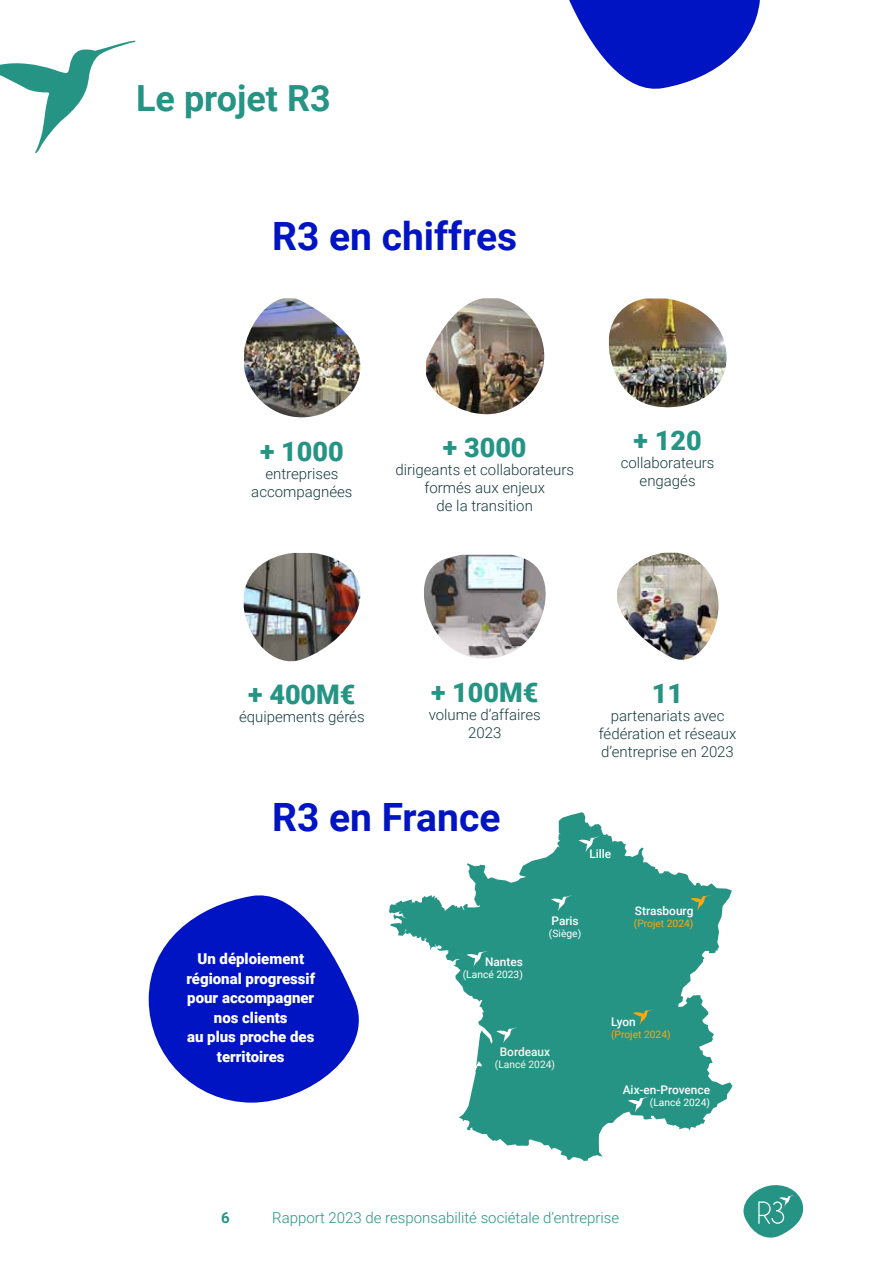
<style>
.page{position:relative;width:893px;height:1263px;background:#fff}
.page>*{position:absolute;margin:0;border:0;box-sizing:border-box;transform-origin:0 0}
.t1{font:700 39px "Roboto";color:#0014c4}
.t2{font:700 36px "Roboto";color:#269485}
.t3{font:900 27px "Roboto";color:#269485}
.t4{font:300 15px/18px "Roboto";color:#183c3e;text-align:center}
.t5{font:900 15px/19.5px "Roboto";color:#fff;text-align:center}
.t6{font:300 15px "Roboto";color:#269485}
.t7{font:700 15px "Roboto";color:#269485}
.t8{font:500 11.85px "Roboto";color:#fff}
.t9{font:500 11.85px "Roboto";color:#f7f7ed}
.t10{font:10.2px "Roboto";color:#fff}
.t11{font:10.2px "Roboto";color:#ffa60f}
.t12{font:10.2px "Roboto";color:#f7f7ed}
</style>
<div class="page">
<svg style="left:743px;top:1185px;width:61px;height:53px"></svg>
<svg style="left:0;top:40px;width:136px;height:114px"></svg>
<svg style="left:149px;top:895px;width:210px;height:207px;fill:#0014c4"></svg>
<img style="left:244px;top:298px;width:117px;height:119px">
<img style="left:426px;top:298px;width:118px;height:116px">
<img style="left:609px;top:298px;width:118px;height:109px">
<img style="left:244px;top:553px;width:117px;height:109px">
<img style="left:424px;top:555px;width:122px;height:104px">
<img style="left:617px;top:553px;width:101px;height:107px">
<svg style="left:389px;top:812px;width:343px;height:349px;fill:#269485"></svg>
<svg style="left:551px;top:895px;width:21px;height:16px"></svg>
<svg style="left:633px;top:1009px;width:20px;height:16px"></svg>
<svg style="left:690px;top:895px;width:21px;height:16px"></svg>
<svg style="left:579px;top:836px;width:20px;height:16px"></svg>
<svg style="left:467px;top:951px;width:20px;height:16px"></svg>
<svg style="left:496px;top:1027px;width:21px;height:16px"></svg>
<svg style="left:628px;top:1097px;width:21px;height:15px"></svg>
<svg style="left:569px;top:0;width:191px;height:89px"></svg>
<h2 class="t2" style="left:136px;top:73px;width:196px">Le projet R3</h2>
<h1 class="t1" style="left:272px;top:209px;width:247px">R3 en chiffres</h1>
<h3 class="t3" style="left:260px;top:432px;width:85px">+ 1000</h3>
<p class="t4" style="left:251px;top:464px;width:103px">entreprises accompagnées</p>
<h3 class="t3" style="left:443px;top:429px;width:85px">+ 3000</h3>
<p class="t4" style="left:395px;top:461px;width:180px">dirigeants et collaborateurs formés aux enjeux<br>de la transition</p>
<h3 class="t3" style="left:634px;top:422px;width:70px">+ 120</h3>
<p class="t4" style="left:621px;top:454px;width:95px">collaborateurs engagés</p>
<h3 class="t3" style="left:248px;top:676px;width:109px">+ 400M€</h3>
<p class="t4" style="left:239px;top:708px;width:127px">équipements gérés</p>
<h3 class="t3" style="left:431px;top:673px;width:109px">+ 100M€</h3>
<p class="t4" style="left:429px;top:705px;width:114px">volume d’affaires<br>2023</p>
<h1 class="t1" style="left:272px;top:790px;width:230px">R3 en France</h1>
<h3 class="t3" style="left:652px;top:674px;width:33px">11</h3>
<p class="t4" style="left:599px;top:706px;width:139px">partenariats avec fédération et réseaux d’entreprise en 2023</p>
<p class="t8" style="left:589px;top:846px;width:23px">Lille</p>
<p class="t5" style="left:186px;top:948px;width:130px">Un déploiement régional progressif pour accompagner nos clients<br>au plus proche des territoires</p>
<p class="t8" style="left:485px;top:953px;width:39px">Nantes</p>
<p class="t10" style="left:463px;top:967px;width:62px">(Lancé 2023)</p>
<p class="t8" style="left:635px;top:902px;width:60px">Strasbourg</p>
<p class="t8" style="left:551px;top:912px;width:29px">Paris</p>
<p class="t11" style="left:634px;top:916px;width:61px">(Projet 2024)</p>
<p class="t10" style="left:549px;top:926px;width:34px">(Siège)</p>
<p class="t8" style="left:611px;top:1013px;width:26px">Lyon</p>
<p class="t11" style="left:611px;top:1027px;width:61px">(Projet 2024)</p>
<p class="t9" style="left:500px;top:1044px;width:52px">Bordeaux</p>
<p class="t12" style="left:495px;top:1057px;width:62px">(Lancé 2024)</p>
<p class="t8" style="left:623px;top:1082px;width:89px">Aix-en-Provence</p>
<p class="t10" style="left:650px;top:1095px;width:62px">(Lancé 2024)</p>
<p class="t7" style="left:221px;top:1207px;width:10px">6</p>
<p class="t6" style="left:272px;top:1207px;width:349px">Rapport 2023 de responsabilité sociétale d’entreprise</p>
</div>
